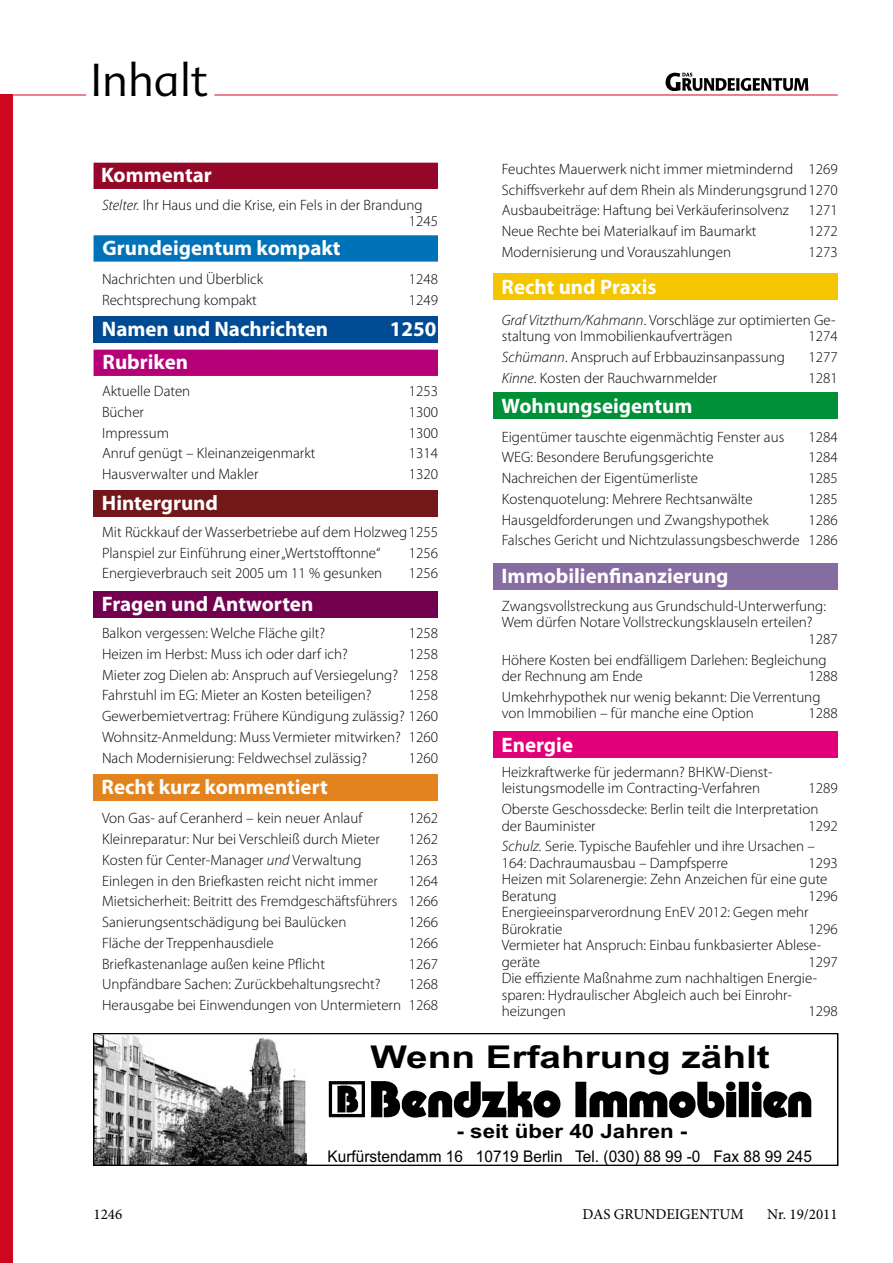
<style>
.page{position:relative;width:893px;height:1263px;background:#fff}
.page>*{position:absolute;margin:0;border:0;box-sizing:border-box;transform-origin:0 0}
.t1{font:300 45px "Advert";color:#000}
.t2{font:700 31.5px "Arial";color:#000;scale:1.23 1}
.t3{font:700 21px "Myriad Pro";color:#fff}
.t4{font:700 19.65px "Arial";color:#000;scale:1.14 1}
.t5{font:16.05px "Arial";color:#000;scale:.96 1}
.t6{font:300 15px/20.7px "Myriad Pro";color:#000}
.t7{font:15px "Minion Pro";color:#000}
.s1{font-style:italic}
</style>
<div class="page">
<hr style="left:214px;top:95px;width:624px;height:1px;background:#cd071e">
<div style="left:0;top:95px;width:13px;height:1168px;background:#cd071e"></div>
<svg style="left:666px;top:73px;width:142px;height:18px"></svg>
<hr style="left:0;top:95px;width:86px;height:1px;background:#cd071e">
<div style="left:94px;top:163px;width:344px;height:26px;background:#950728"></div>
<div style="left:94px;top:350px;width:344px;height:26px;background:#b50077"></div>
<div style="left:94px;top:235px;width:344px;height:27px;background:#0072b7;border:2px solid #0072b7"></div>
<div style="left:94px;top:316px;width:344px;height:26px;background:#004b93"></div>
<div style="left:94px;top:490px;width:344px;height:27px;background:#731819"></div>
<div style="left:94px;top:591px;width:344px;height:26px;background:#72004f"></div>
<div style="left:94px;top:774px;width:344px;height:26px;background:#e2831d"></div>
<div style="left:493px;top:274px;width:345px;height:26px;background:#f5c500"></div>
<div style="left:493px;top:393px;width:345px;height:26px;background:#009037"></div>
<div style="left:493px;top:563px;width:345px;height:26px;background:#856ca1"></div>
<div style="left:493px;top:731px;width:345px;height:27px;background:#e20079"></div>
<img style="left:97px;top:1036px;width:209px;height:126px">
<img style="left:328px;top:1081px;width:232px;height:36px">
<img style="left:575px;top:1081px;width:237px;height:37px">
<div style="left:94px;top:1033px;width:744px;height:132px;border:2px solid #000"></div>
<h1 class="t1" style="left:90px;top:54px;width:119px">Inhalt</h1>
<h3 class="t3" style="left:101px;top:161px;width:112px">Kommentar</h3>
<p class="t6" style="left:409px;top:196px;width:31px;line-height:16.5px;text-indent:-307px"><span class="s1">Stelter.</span> Ihr Haus und die Krise, ein Fels in der Brandung<br>1245</p>
<h3 class="t3" style="left:103px;top:234px;width:240px">Grundeigentum kompakt</h3>
<p class="t6" style="left:102px;top:269px;width:163px">Nachrichten und Überblick</p>
<p class="t6" style="left:409px;top:269px;width:31px">1248</p>
<p class="t6" style="left:102px;top:290px;width:156px">Rechtsprechung kompakt</p>
<p class="t6" style="left:409px;top:290px;width:31px">1249</p>
<h3 class="t3" style="left:102px;top:315px;width:228px">Namen und Nachrichten</h3>
<h3 class="t3" style="left:390px;top:315px;width:48px">1250</h3>
<h3 class="t3" style="left:103px;top:348px;width:87px">Rubriken</h3>
<p class="t6" style="left:102px;top:381px;width:90px">Aktuelle Daten</p>
<p class="t6" style="left:409px;top:381px;width:31px">1253</p>
<p class="t6" style="left:102px;top:401px;width:43px">Bücher</p>
<p class="t6" style="left:409px;top:401px;width:31px">1300</p>
<p class="t6" style="left:102px;top:422px;width:68px">Impressum</p>
<p class="t6" style="left:409px;top:422px;width:31px">1300</p>
<p class="t6" style="left:102px;top:443px;width:215px">Anruf genügt – Kleinanzeigenmarkt</p>
<p class="t6" style="left:409px;top:443px;width:31px">1314</p>
<p class="t6" style="left:102px;top:464px;width:158px">Hausverwalter und Makler</p>
<p class="t6" style="left:409px;top:464px;width:31px">1320</p>
<h3 class="t3" style="left:102px;top:489px;width:118px">Hintergrund</h3>
<p class="t6" style="left:102px;top:521px;width:337px">Mit Rückkauf der Wasserbetriebe auf dem Holzweg1255<br>Planspiel zur Einführung einer „Wertstofftonne“</p>
<p class="t6" style="left:409px;top:542px;width:31px">1256</p>
<p class="t6" style="left:102px;top:563px;width:282px">Energieverbrauch seit 2005 um 11 % gesunken</p>
<p class="t6" style="left:409px;top:563px;width:31px">1256</p>
<h3 class="t3" style="left:102px;top:590px;width:213px">Fragen und Antworten</h3>
<p class="t6" style="left:102px;top:623px;width:225px">Balkon vergessen: Welche Fläche gilt?</p>
<p class="t6" style="left:409px;top:623px;width:31px">1258</p>
<p class="t6" style="left:102px;top:643px;width:247px">Heizen im Herbst: Muss ich oder darf ich?</p>
<p class="t6" style="left:102px;top:643px;width:337px;text-align:justify;text-indent:307px">1258<br>Mieter zog Dielen ab: Anspruch auf Versiegelung? 1258<br>Fahrstuhl im EG: Mieter an Kosten beteiligen?</p>
<p class="t6" style="left:102px;top:685px;width:337px;text-align:justify;text-indent:307px">1258<br>Gewerbemietvertrag: Frühere Kündigung zulässig? 1260<br>Wohnsitz-Anmeldung: Muss Vermieter mitwirken? 1260<br>Nach Modernisierung: Feldwechsel zulässig?</p>
<p class="t6" style="left:409px;top:747px;width:31px">1260</p>
<h3 class="t3" style="left:102px;top:773px;width:228px">Recht kurz kommentiert</h3>
<p class="t6" style="left:102px;top:808px;width:262px">Von Gas- auf Ceranherd – kein neuer Anlauf</p>
<p class="t6" style="left:409px;top:808px;width:31px">1262</p>
<p class="t6" style="left:102px;top:829px;width:279px">Kleinreparatur: Nur bei Verschleiß durch Mieter</p>
<p class="t6" style="left:409px;top:829px;width:31px">1262</p>
<p class="t6" style="left:102px;top:849px;width:261px">Kosten für Center-Manager <span class="s1">und</span> Verwaltung</p>
<p class="t6" style="left:409px;top:849px;width:31px">1263</p>
<p class="t6" style="left:102px;top:870px;width:277px">Einlegen in den Briefkasten reicht nicht immer</p>
<p class="t6" style="left:102px;top:870px;width:337px;text-align:justify;text-indent:307px">1264<br>Mietsicherheit: Beitritt des Fremdgeschäftsführers 1266<br>Sanierungsentschädigung bei Baulücken</p>
<p class="t6" style="left:409px;top:912px;width:31px">1266</p>
<p class="t6" style="left:102px;top:932px;width:173px">Fläche der Treppenhausdiele</p>
<p class="t6" style="left:409px;top:932px;width:31px">1266</p>
<p class="t6" style="left:102px;top:953px;width:224px">Briefkastenanlage außen keine Pflicht</p>
<p class="t6" style="left:409px;top:953px;width:31px">1267</p>
<p class="t6" style="left:102px;top:974px;width:280px">Unpfändbare Sachen: Zurückbehaltungsrecht?</p>
<p class="t6" style="left:102px;top:974px;width:337px;text-align:right">1268<br>Herausgabe bei Einwendungen von Untermietern 1268</p>
<p class="t6" style="left:502px;top:158px;width:337px;text-align:justify">Feuchtes Mauerwerk nicht immer mietmindernd 1269<br>Schiffsverkehr auf dem Rhein als Minderungsgrund1270<br>Ausbaubeiträge: Haftung bei Verkäuferinsolvenz</p>
<p class="t6" style="left:808px;top:200px;width:31px">1271</p>
<p class="t6" style="left:502px;top:221px;width:256px">Neue Rechte bei Materialkauf im Baumarkt</p>
<p class="t6" style="left:808px;top:221px;width:31px">1272</p>
<p class="t6" style="left:502px;top:241px;width:231px">Modernisierung und Vorauszahlungen</p>
<p class="t6" style="left:808px;top:241px;width:31px">1273</p>
<h3 class="t3" style="left:502px;top:273px;width:157px">Recht und Praxis</h3>
<p class="t6" style="left:502px;top:311px;width:335px;line-height:16.5px"><span class="s1">Graf Vitzthum/Kahmann</span>. Vorschläge zur optimierten Ge&shy;staltung von Immobilienkaufverträgen</p>
<p class="t6" style="left:808px;top:326px;width:31px">1274</p>
<p class="t6" style="left:502px;top:346px;width:285px"><span class="s1">Schümann</span>. Anspruch auf Erbbauzinsanpassung</p>
<p class="t6" style="left:808px;top:346px;width:31px">1277</p>
<p class="t6" style="left:502px;top:367px;width:217px"><span class="s1">Kinne</span>. Kosten der Rauchwarnmelder</p>
<p class="t6" style="left:808px;top:367px;width:31px">1281</p>
<h3 class="t3" style="left:502px;top:392px;width:192px">Wohnungseigentum</h3>
<p class="t6" style="left:502px;top:426px;width:284px">Eigentümer tauschte eigenmächtig Fenster aus</p>
<p class="t6" style="left:808px;top:426px;width:31px">1284</p>
<p class="t6" style="left:502px;top:447px;width:213px">WEG: Besondere Berufungsgerichte</p>
<p class="t6" style="left:808px;top:447px;width:31px">1284</p>
<p class="t6" style="left:502px;top:467px;width:198px">Nachreichen der Eigentümerliste</p>
<p class="t6" style="left:808px;top:467px;width:31px">1285</p>
<p class="t6" style="left:502px;top:488px;width:252px">Kostenquotelung: Mehrere Rechtsanwälte</p>
<p class="t6" style="left:808px;top:488px;width:31px">1285</p>
<p class="t6" style="left:502px;top:509px;width:269px">Hausgeldforderungen und Zwangshypothek</p>
<p class="t6" style="left:502px;top:509px;width:337px;text-align:right">1286<br>Falsches Gericht und Nichtzulassungsbeschwerde 1286</p>
<h3 class="t3" style="left:502px;top:562px;width:229px">Immobilienfinanzierung</h3>
<p class="t6" style="left:502px;top:595px;width:326px">Zwangsvollstreckung aus Grundschuld-Unterwerfung:</p>
<p class="t6" style="left:502px;top:612px;width:312px">Wem dürfen Notare Vollstreckungsklauseln erteilen?</p>
<p class="t6" style="left:808px;top:628px;width:31px">1287</p>
<p class="t6" style="left:502px;top:651px;width:326px;line-height:16.5px">Höhere Kosten bei endfälligem Darlehen: Begleichung der Rechnung am Ende</p>
<p class="t6" style="left:502px;top:666px;width:337px;text-indent:307px">1288<br>Umkehrhypothek nur wenig bekannt: Die Verrentung</p>
<p class="t6" style="left:502px;top:703px;width:254px">von Immobilien – für manche eine Option</p>
<p class="t6" style="left:808px;top:703px;width:31px">1288</p>
<h3 class="t3" style="left:502px;top:731px;width:73px">Energie</h3>
<p class="t6" style="left:502px;top:763px;width:271px;line-height:16.5px">Heizkraftwerke für jedermann? BHKW-Dienst&shy;leistungsmodelle im Contracting-Verfahren</p>
<p class="t6" style="left:502px;top:778px;width:337px;text-indent:307px">1289<br>Oberste Geschossdecke: Berlin teilt die Interpretation</p>
<p class="t6" style="left:502px;top:815px;width:95px">der Bauminister</p>
<p class="t6" style="left:502px;top:815px;width:337px;text-indent:307px">1292<br><span class="s1">Schulz.</span> Serie. Typische Baufehler und ihre Ursachen –</p>
<p class="t6" style="left:502px;top:852px;width:228px">164: Dachraumausbau – Dampfsperre</p>
<p class="t6" style="left:502px;top:854px;width:337px;line-height:16.5px;text-indent:307px">1293<br>Heizen mit Solarenergie: Zehn Anzeichen für eine gute<br>Beratung</p>
<p class="t6" style="left:502px;top:887px;width:337px;line-height:16.5px;text-indent:307px">1296<br>Energieeinsparverordnung EnEV 2012: Gegen mehr<br>Bürokratie</p>
<p class="t6" style="left:502px;top:920px;width:337px;line-height:16.5px;text-indent:307px">1296<br>Vermieter hat Anspruch: Einbau funkbasierter Ablese&shy;geräte</p>
<p class="t6" style="left:502px;top:953px;width:337px;line-height:16.5px;text-indent:307px">1297<br>Die effiziente Maßnahme zum nachhaltigen Energie&shy;sparen: Hydraulischer Abgleich auch bei Einrohr&shy;heizungen</p>
<p class="t6" style="left:808px;top:1001px;width:31px">1298</p>
<h2 class="t2" style="left:370px;top:1036px;width:326px">Wenn Erfahrung zählt</h2>
<h3 class="t4" style="left:457px;top:1118px;width:204px">- seit über 40 Jahren -</h3>
<p class="t5" style="left:327px;top:1145px;width:506px">Kurfürstendamm 16 10719 Berlin Tel. (030) 88 99 -0 Fax 88 99 245</p>
<p class="t7" style="left:94px;top:1204px;width:30px">1246</p>
<p class="t7" style="left:583px;top:1204px;width:163px">DAS GRUNDEIGENTUM</p>
<p class="t7" style="left:767px;top:1204px;width:72px">Nr. 19/2011</p>
</div>
